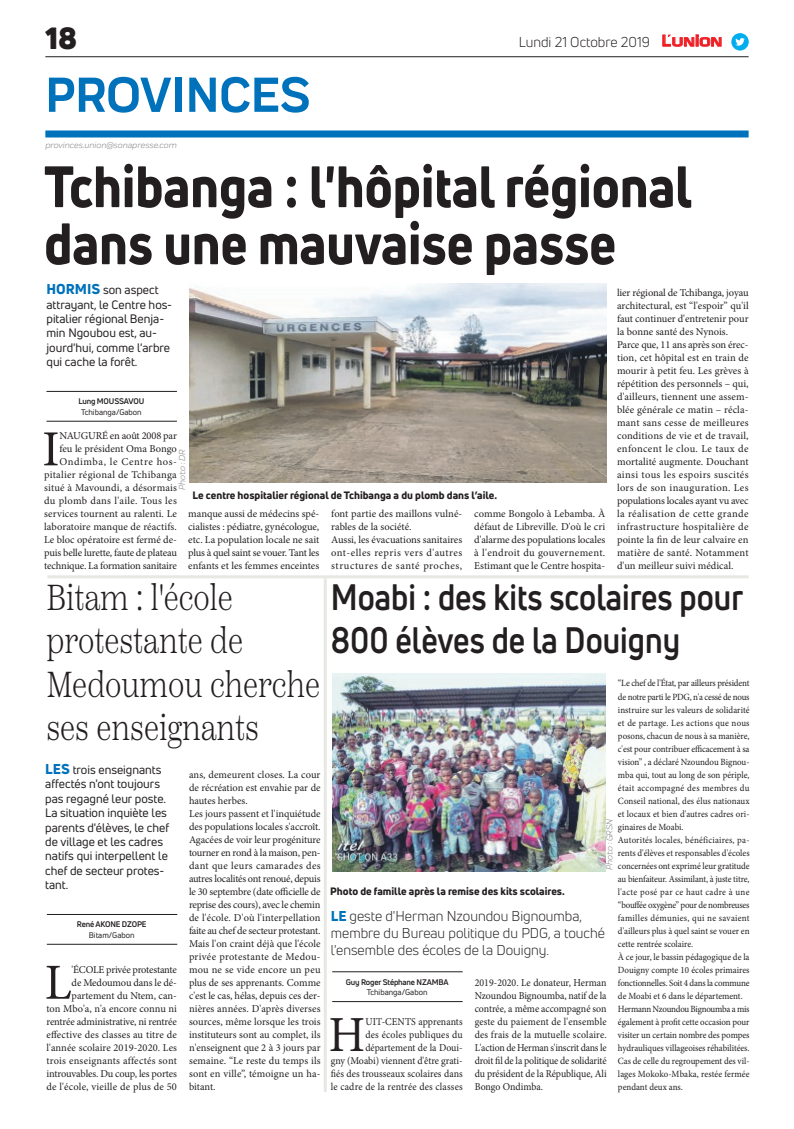
<style>
.page{position:relative;width:794px;height:1129px;background:#fff}
.page>*{position:absolute;margin:0;border:0;box-sizing:border-box;transform-origin:0 0}
.t1{font:800 57px/57px "Uni Neue";color:#231f20;scale:.89 1}
.t2{font:700 51px "Praktika";color:#0072bc}
.t3{font:50.5px "Minion Pro";color:#231f20}
.t4{font:50.5px "Minion Pro";color:#231f20;scale:.94 1}
.t5{font:300 36px/43.2px "Scotch Text";color:#231f20;scale:.81 1}
.t6{font:700 36px/43.2px "Uni Neue";color:#231f20;scale:.87 1}
.t7{font:900 30px "Uni Neue";color:#231f20}
.t8{font:14px/16.8px "Uni Neue";color:#231f20}
.t9{font:12px/14.4px "Uni Neue";color:#231f20}
.t10{font:10.5px/13px "Minion Pro";color:#231f20}
.t11{font:10.5px/13px "Minion Pro";color:#231f20;text-align:right;scale:.94 1}
.t12{font:800 10.5px "Uni Neue";color:#231f20}
.t13{font:9.5px/13px "Minion Pro";letter-spacing:-.005em;color:#231f20;scale:.94 1}
.t14{font:italic 9px "Praktika";color:#818386}
.t15{font:700 8px "Uni Neue";letter-spacing:-.02em;color:#231f20}
.t16{font:8px "Uni Neue";color:#231f20}
.s1{font-family:"Eurostile";font-weight:600;font-size:14.9px;color:#ee1d23}
.s2{font-family:"Eurostile";font-weight:600;font-size:11.4px;color:#ee1d23}
.s3{font-weight:800;font-size:14px;color:#0072bc}
.s4{font-weight:800;color:#0072bc}
</style>
<div class="page">
<hr style="left:45px;top:56px;width:703px;height:1px;background:#231f20">
<div style="left:45px;top:130px;width:703px;height:7px;background:#0072bc"></div>
<svg style="left:662px;top:34px;width:60px;height:13px"></svg>
<div style="left:731px;top:33px;width:17px;height:18px;background:#00aeef;border-radius:50%"></div>
<svg style="left:735px;top:38px;width:10px;height:8px"></svg>
<hr style="left:46px;top:420px;width:131px;height:1px;background:#231f20">
<hr style="left:46px;top:391px;width:131px;height:1px;background:#231f20">
<hr style="left:332px;top:1000px;width:130px;height:1px;background:#231f20">
<hr style="left:332px;top:971px;width:130px;height:1px;background:#231f20">
<hr style="left:47px;top:943px;width:130px;height:1px;background:#231f20">
<hr style="left:47px;top:914px;width:130px;height:1px;background:#231f20">
<img style="left:332px;top:673px;width:273px;height:198px">
<hr style="left:47px;top:575px;width:701px;height:3px;background:#e7e8e2">
<img style="left:189px;top:283px;width:417px;height:199px">
<hr style="left:324px;top:578px;width:3px;height:513px;background:#e7e8e2">
<h3 class="t7" style="left:45px;top:17px;width:33px">18</h3>
<h2 class="t2" style="left:45px;top:54px;width:266px">PROVINCES</h2>
<p class="t14" style="left:45px;top:139px;width:133px">provinces.union@sonapresse.com</p>
<h3 class="t8" style="left:519px;top:33px;width:205px">Lundi 21 Octobre 2019 <span class="s1">L</span><span class="s2">UNION</span></h3>
<h1 class="t1" style="left:44px;top:157px;width:729px">Tchibanga : l'hôpital régional dans une mauvaise passe</h1>
<p class="t9" style="left:46px;top:282px;width:127px"><span class="s3">HORMIS</span> son aspect attrayant, le Centre hos&shy;pitalier régional Benja&shy;min Ngoubou est, au&shy;jourd'hui, comme l'arbre qui cache la forêt.</p>
<p class="t15" style="left:78px;top:396px;width:67px">Lung MOUSSAVOU</p>
<p class="t16" style="left:81px;top:407px;width:62px">Tchibanga/Gabon</p>
<p class="t10" style="left:617px;top:286px;width:133px">lier régional de Tchibanga, joyau architectural, est “l'espoir” qu'il faut continuer d'entretenir pour la bonne santé des Nynois.<br>Parce que, 11 ans après son érec&shy;tion, cet hôpital est en train de mourir à petit feu. Les grèves à répétition des personnels – qui, d'ailleurs, tiennent une assem&shy;blée générale ce matin – récla&shy;mant sans cesse de meilleures conditions de vie et de travail, enfoncent le clou. Le taux de mortalité augmente. Douchant ainsi tous les espoirs suscités lors de son inauguration. Les populations locales ayant vu avec la réalisation de cette grande infrastructure hospitalière de pointe la fin de leur calvaire en matière de santé. Notamment d'un meilleur suivi médical.</p>
<p class="t10" style="left:44px;top:429px;width:134px;text-align:right">NAUGURÉ en août 2008 par feu le président Oma Bongo<br>Ondimba, le Centre hos&shy;pitalier régional de Tchibanga situé à Mavoundi, a désormais du plomb dans l'aile. Tous les services tournent au ralenti. Le laboratoire manque de réactifs.<br>Le bloc opératoire est fermé de&shy;puis belle lurette, faute de plateau technique. La formation sanitaire</p>
<h3 class="t3" style="left:42px;top:415px;width:19px">I</h3>
<p class="t14" style="left:176px;top:489px;width:41px;rotate:-90deg">Photo : DR</p>
<p class="t12" style="left:193px;top:487px;width:306px">Le centre hospitalier régional de Tchibanga a du plomb dans l’aile.</p>
<p class="t10" style="left:188px;top:507px;width:132px;text-align:justify">manque aussi de médecins spé&shy;cialistes : pédiatre, gynécologue, etc. La population locale ne sait plus à quel saint se vouer. Tant les enfants et les femmes enceintes</p>
<p class="t10" style="left:331px;top:507px;width:132px">font partie des maillons vulné&shy;rables de la société.<br>Aussi, les évacuations sanitaires ont-elles repris vers d'autres structures de santé proches,</p>
<p class="t10" style="left:474px;top:507px;width:132px;text-align:justify">comme Bongolo à Lebamba. À défaut de Libreville. D'où le cri d'alarme des populations locales à l'endroit du gouvernement.<br>Estimant que le Centre hospita-</p>
<h3 class="t5" style="left:46px;top:576px;width:339px">Bitam : l'école protestante de<br>Medoumou cherche ses enseignants</h3>
<p class="t9" style="left:45px;top:762px;width:126px"><span class="s3">LES</span> trois enseignants affectés n'ont toujours pas regagné leur poste.<br>La situation inquiète les parents d'élèves, le chef de village et les cadres natifs qui interpellent le chef de secteur protes&shy;tant.</p>
<p class="t15" style="left:77px;top:919px;width:71px">René AKONE DZOPE</p>
<p class="t16" style="left:89px;top:929px;width:47px">Bitam/Gabon</p>
<p class="t10" style="left:46px;top:962px;width:132px;text-align:right">'ÉCOLE privée protestante<br>de Medoumou dans le dé&shy;partement du Ntem, can-<br>ton Mbo'a, n'a encore connu ni rentrée administrative, ni rentrée effective des classes au titre de l'année scolaire 2019-2020. Les trois enseignants affectés sont introuvables. Du coup, les portes de l'école, vieille de plus de 50</p>
<h3 class="t3" style="left:45px;top:948px;width:28px">L</h3>
<p class="t10" style="left:189px;top:767px;width:133px">ans, demeurent closes. La cour de récréation est envahie par de hautes herbes.<br>Les jours passent et l'inquiétude des populations locales s'accroît.<br>Agacées de voir leur progéniture tourner en rond à la maison, pen&shy;dant que leurs camarades des autres localités ont renoué, depuis le 30 septembre (date officielle de reprise des cours), avec le chemin de l'école. D'où l'interpellation faite au chef de secteur protestant.<br>Mais l'on craint déjà que l'école privée protestante de Medou&shy;mou ne se vide encore un peu plus de ses apprenants. Comme c'est le cas, hélas, depuis ces der&shy;nières années. D'après diverses sources, même lorsque les trois instituteurs sont au complet, ils n'enseignent que 2 à 3 jours par semaine. “Le reste du temps ils sont en ville”, témoigne un ha&shy;bitant.</p>
<h3 class="t6" style="left:331px;top:575px;width:475px">Moabi : des kits scolaires pour<br>800 élèves de la Douigny</h3>
<p class="t13" style="left:618px;top:677px;width:141px">“Le chef de l'État, par ailleurs président de notre parti le PDG, n'a cessé de nous instruire sur les valeurs de solidarité et de partage. Les actions que nous posons, chacun de nous à sa manière, c'est pour contribuer efficacement à sa vision” , a déclaré Nzoundou Bignou&shy;mba qui, tout au long de son périple, était accompagné des membres du Conseil national, des élus nationaux et locaux et bien d'autres cadres ori&shy;ginaires de Moabi.<br>Autorités locales, bénéficiaires, pa&shy;rents d'élèves et responsables d'écoles concernées ont exprimé leur gratitude au bienfaiteur. Assimilant, à juste titre, l'acte posé par ce haut cadre à une “bouffée oxygène” pour de nombreuses familles démunies, qui ne savaient d'ailleurs plus à quel saint se vouer en cette rentrée scolaire.<br>À ce jour, le bassin pédagogique de la Douigny compte 10 écoles primaires fonctionnelles. Soit 4 dans la commune de Moabi et 6 dans le département.<br>Hermann Nzoundou Bignoumba a mis également à profit cette occasion pour visiter un certain nombre des pompes hydrauliques villageoises réhabilitées.<br>Cas de celle du regroupement des vil&shy;lages Mokoko-Mbaka, restée fermée pendant deux ans.</p>
<p class="t14" style="left:603px;top:869px;width:52px;rotate:-90deg">Photo : GRSN</p>
<p class="t12" style="left:330px;top:883px;width:236px">Photo de famille après la remise des kits scolaires.</p>
<h3 class="t8" style="left:331px;top:907px;width:276px"><span class="s4">LE</span> geste d'Herman Nzoundou Bignoumba, membre du Bureau politique du PDG, a touché l'ensemble des écoles de la Douigny.</h3>
<p class="t11" style="left:475px;top:975px;width:142px;text-align:justify">2019-2020. Le donateur, Herman Nzoundou Bignoumba, natif de la contrée, a même accompagné son geste du paiement de l'ensemble des frais de la mutuelle scolaire.<br>L'action de Herman s'inscrit dans le droit fil de la politique de solidarité du président de la République, Ali Bongo Ondimba.</p>
<p class="t15" style="left:346px;top:976px;width:104px">Guy Roger Stéphane NZAMBA</p>
<p class="t16" style="left:367px;top:987px;width:62px">Tchibanga/Gabon</p>
<p class="t11" style="left:331px;top:1014px;width:142px">UIT-CENTS apprenants<br>des écoles publiques du département de la Doui-<br>gny (Moabi) viennent d'être grati&shy;fiés des trousseaux scolaires dans le cadre de la rentrée des classes</p>
<h3 class="t4" style="left:329px;top:1000px;width:40px">H</h3>
</div>
